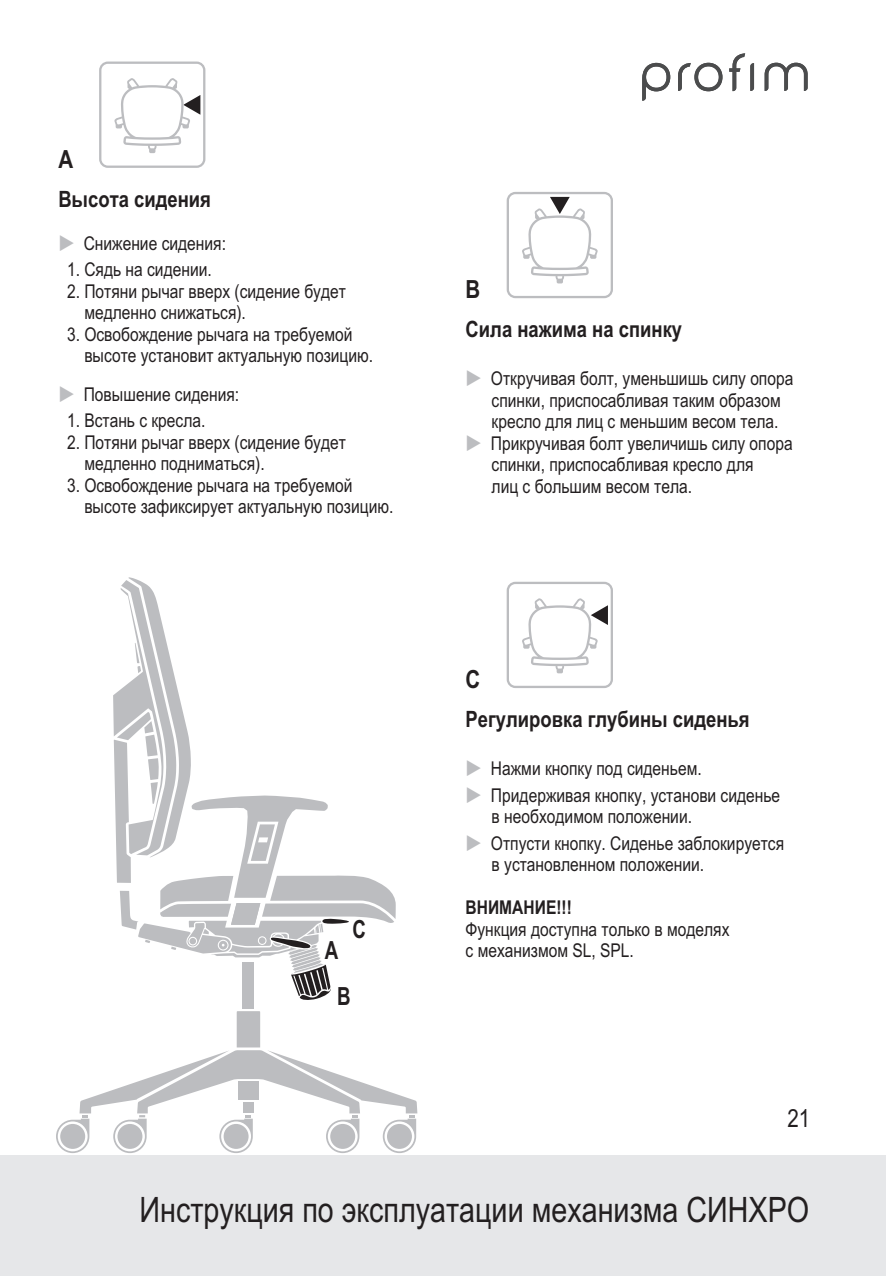
<style>
.page{position:relative;width:886px;height:1276px;background:#fff}
.page>*{position:absolute;margin:0;border:0;box-sizing:border-box;transform-origin:0 0}
.t1{font:35px "Arial Narrow";color:#231f20}
.t2{font:700 25px "Arial Narrow";color:#231f20}
.t3{font:700 25px "Arial";color:#231f20;scale:.75 1}
.t4{font:25px "Arial Narrow";color:#231f20}
.t5{font:700 22.5px "Arial Narrow";color:#231f20}
.t6{font:19px/21.5px "Arial Narrow";color:#231f20}
.t7{font:700 19px "Arial Narrow";color:#231f20}
</style>
<div class="page">
<div style="left:0;top:1155px;width:886px;height:121px;background:#e6e7e9"></div>
<svg style="left:507px;top:192px;width:106px;height:106px"></svg>
<svg style="left:99px;top:62px;width:106px;height:106px"></svg>
<svg style="left:507px;top:582px;width:106px;height:106px"></svg>
<svg style="left:642px;top:63px;width:28px;height:38px"></svg>
<svg style="left:764px;top:63px;width:44px;height:28px"></svg>
<svg style="left:678px;top:63px;width:44px;height:28px"></svg>
<svg style="left:729px;top:53px;width:25px;height:38px"></svg>
<svg style="left:56px;top:1011px;width:361px;height:142px"></svg>
<div style="left:117px;top:1124px;width:25px;height:25px;background:#bcbdc0;border-radius:50%"></div>
<svg style="left:113px;top:577px;width:283px;height:423px"></svg>
<div style="left:242px;top:962px;width:12px;height:46px;background:#bcbdc0"></div>
<h2 class="t2" style="left:58px;top:150px;width:16px">A</h2>
<p class="t5" style="left:58px;top:190px;width:154px">Высота сидения</p>
<p class="t6" style="left:84px;top:234px;width:144px">Снижение сидения:</p>
<p class="t6" style="left:67px;top:260px;width:146px">1. Сядь на сидении.</p>
<p class="t6" style="left:84px;top:282px;width:263px;text-indent:-17px">2. Потяни рычаг вверх (сидение будет медленно снижаться).</p>
<p class="t6" style="left:84px;top:325px;width:290px;text-indent:-17px">3. Освобождение рычага на требуемой высоте установит актуальную позицию.</p>
<p class="t6" style="left:84px;top:385px;width:157px">Повышение сидения:</p>
<p class="t6" style="left:67px;top:411px;width:140px">1. Встань с кресла.</p>
<p class="t6" style="left:84px;top:433px;width:263px;text-indent:-17px">2. Потяни рычаг вверх (сидение будет медленно подниматься).</p>
<p class="t6" style="left:84px;top:476px;width:311px;text-indent:-17px">3. Освобождение рычага на требуемой высоте зафиксирует актуальную позицию.</p>
<h2 class="t3" style="left:325px;top:940px;width:20px">A</h2>
<h2 class="t3" style="left:352px;top:919px;width:20px">C</h2>
<h2 class="t3" style="left:337px;top:986px;width:20px">B</h2>
<h2 class="t2" style="left:466px;top:280px;width:16px">B</h2>
<p class="t5" style="left:466px;top:320px;width:218px">Сила нажима на спинку</p>
<p class="t6" style="left:491px;top:369px;width:304px">Откручивая болт, уменьшишь силу опора спинки, приспосабливая таким образом кресло для лиц с меньшим весом тела.<br>Прикручивая болт увеличишь силу опора спинки, приспосабливая кресло для<br>лиц с большим весом тела.</p>
<h2 class="t2" style="left:466px;top:670px;width:16px">C</h2>
<p class="t5" style="left:466px;top:710px;width:286px">Регулировка глубины сиденья</p>
<p class="t6" style="left:491px;top:757px;width:291px;line-height:26.5px">Нажми кнопку под сиденьем.<br>Придерживая кнопку, установи сиденье</p>
<p class="t6" style="left:491px;top:805px;width:295px;line-height:26.5px">в необходимом положении.<br>Отпусти кнопку. Сиденье заблокируется</p>
<p class="t6" style="left:492px;top:855px;width:214px">в установленном положении.</p>
<p class="t7" style="left:466px;top:900px;width:108px">ВНИМАНИЕ!!!</p>
<p class="t6" style="left:466px;top:920px;width:265px">Функция доступна только в моделях с механизмом SL, SPL.</p>
<h2 class="t4" style="left:787px;top:1109px;width:24px">21</h2>
<h1 class="t1" style="left:140px;top:1196px;width:671px">Инструкция по эксплуатации механизма СИНХРО</h1>
</div>
